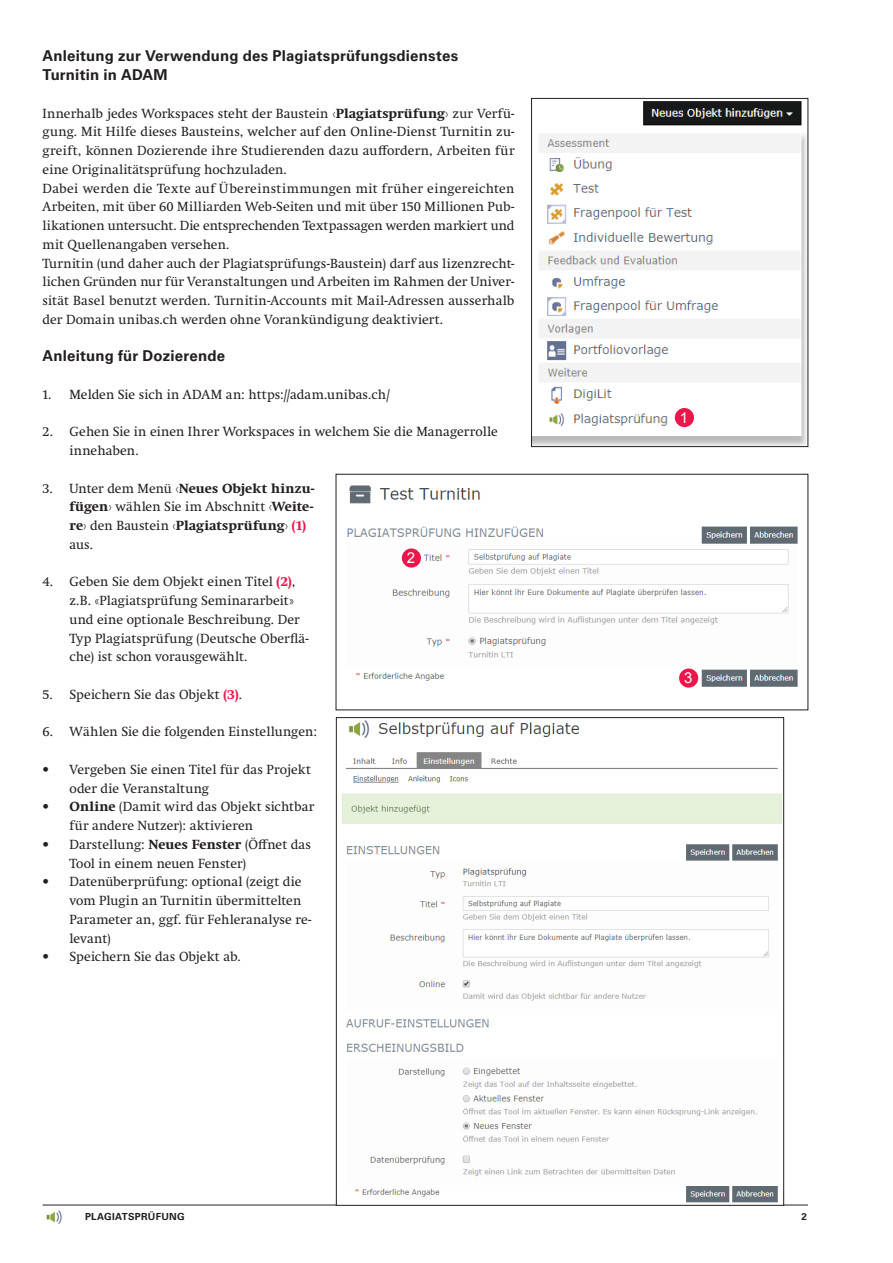
<style>
.page{position:relative;width:893px;height:1263px;background:#fff}
.page>*{position:absolute;margin:0;border:0;box-sizing:border-box;transform-origin:0 0}
.Univers_Bold_10_12_5{font:700 15px/18.8px "Univers LT Std";letter-spacing:.01em;color:#231f20}
.t1{font:15px "Arial";color:#fff}
.Swift_Regular_9_12_5{font:13.5px/18.8px "Swift Neue LT Pro";letter-spacing:.01em;color:#231f20}
.Univers_Bold__6_5_9{font:700 9.75px "Univers LT Std";letter-spacing:.025em;color:#231f20}
.s1{font-weight:700}
.s2{font-weight:700;color:#ed164b}
</style>
<div class="page">
<hr style="left:43px;top:1205px;width:765px;height:1px;background:#231f20">
<img style="left:46px;top:1210px;width:16px;height:14px">
<img style="left:533px;top:101px;width:273px;height:344px">
<div style="left:531px;top:98px;width:277px;height:349px;border:1px solid #231f20"></div>
<img style="left:347px;top:485px;width:451px;height:203px">
<div style="left:336px;top:474px;width:472px;height:236px;border:1px solid #231f20"></div>
<div style="left:675px;top:408px;width:19px;height:19px;background:#ed164b;border-radius:50%"></div>
<div style="left:402px;top:548px;width:19px;height:20px;background:#ed164b;border-radius:50%"></div>
<div style="left:679px;top:668px;width:19px;height:20px;background:#ed164b;border-radius:50%"></div>
<img style="left:342px;top:720px;width:440px;height:483px">
<p class="Univers_Bold_10_12_5" style="left:43px;top:47px;width:417px">Anleitung zur Verwendung des Plagiatsprüfungsdienstes<br>Turnitin in ADAM</p>
<p class="Swift_Regular_9_12_5" style="left:43px;top:104px;width:473px;text-align:justify">Innerhalb jedes Workspaces steht der Baustein ‹<span class="s1">Plagiatsprüfung</span>› zur Verfü&shy;gung. Mit Hilfe dieses Bausteins, welcher auf den Online-Dienst Turnitin zu&shy;greift, können Dozierende ihre Studierenden dazu auffordern, Arbeiten für eine Originalitätsprüfung hochzuladen.</p>
<p class="Swift_Regular_9_12_5" style="left:43px;top:179px;width:473px;text-align:justify">Dabei werden die Texte auf Übereinstimmungen mit früher eingereichten Arbeiten, mit über 60 Milliarden Web-Seiten und mit über 150 Millionen Pub&shy;likationen untersucht. Die entsprechenden Textpassagen werden markiert und mit Quellenangaben versehen.</p>
<p class="Swift_Regular_9_12_5" style="left:43px;top:254px;width:473px;text-align:justify">Turnitin (und daher auch der Plagiatsprüfungs-Baustein) darf aus lizenzrecht&shy;lichen Gründen nur für Veranstaltungen und Arbeiten im Rahmen der Univer&shy;sität Basel benutzt werden. Turnitin-Accounts mit Mail-Adressen ausserhalb der Domain unibas.ch werden ohne Vorankündigung deaktiviert.</p>
<p class="Univers_Bold_10_12_5" style="left:43px;top:347px;width:184px">Anleitung für Dozierende</p>
<p class="Swift_Regular_9_12_5" style="left:43px;top:385px;width:349px">1. Melden Sie sich in ADAM an: https://adam.unibas.ch/</p>
<p class="Swift_Regular_9_12_5" style="left:70px;top:422px;width:430px;text-indent:-27px">2. Gehen Sie in einen Ihrer Workspaces in welchem Sie die Managerrolle innehaben.</p>
<p class="Swift_Regular_9_12_5" style="left:70px;top:479px;width:246px;text-indent:-27px">3. Unter dem Menü ‹<span class="s1">Neues Objekt hinzu&shy;fügen</span>› wählen Sie im Abschnitt ‹<span class="s1">Weite&shy;re</span>› den Baustein ‹<span class="s1">Plagiatsprüfung</span>› <span class="s2">(1) </span>aus.</p>
<p class="Swift_Regular_9_12_5" style="left:70px;top:572px;width:241px;text-indent:-27px">4. Geben Sie dem Objekt einen Titel <span class="s2">(2)</span>, z.B. «Plagiatsprüfung Seminararbeit» und eine optionale Beschreibung. Der Typ Plagiatsprüfung (Deutsche Oberflä&shy;che) ist schon vorausgewählt.</p>
<p class="Swift_Regular_9_12_5" style="left:43px;top:685px;width:201px">5. Speichern Sie das Objekt <span class="s2">(3)</span>.</p>
<p class="Swift_Regular_9_12_5" style="left:43px;top:722px;width:276px">6. Wählen Sie die folgenden Einstellungen:</p>
<p class="Swift_Regular_9_12_5" style="left:70px;top:760px;width:243px;text-indent:-27px">• Vergeben Sie einen Titel für das Projekt oder die Veranstaltung</p>
<p class="Swift_Regular_9_12_5" style="left:70px;top:797px;width:246px;text-indent:-27px">• <span class="s1">Online</span> (Damit wird das Objekt sichtbar für andere Nutzer): aktivieren</p>
<p class="Swift_Regular_9_12_5" style="left:70px;top:835px;width:243px;text-indent:-27px">• Darstellung: <span class="s1">Neues Fenster</span> (Öffnet das<br>Tool in einem neuen Fenster)</p>
<p class="Swift_Regular_9_12_5" style="left:70px;top:872px;width:244px;text-indent:-27px">• Datenüberprüfung: optional (zeigt die vom Plugin an Turnitin übermittelten<br>Parameter an, ggf. für Fehleranalyse re&shy;levant)</p>
<p class="Swift_Regular_9_12_5" style="left:43px;top:947px;width:200px">• Speichern Sie das Objekt ab.</p>
<p class="t1" style="left:407px;top:548px;width:10px">2</p>
<p class="t1" style="left:680px;top:408px;width:10px">1</p>
<p class="t1" style="left:684px;top:668px;width:10px">3</p>
<p class="Univers_Bold__6_5_9" style="left:85px;top:1211px;width:101px">PLAGIATSPRÜFUNG</p>
<p class="Univers_Bold__6_5_9" style="left:801px;top:1211px;width:7px">2</p>
</div>
